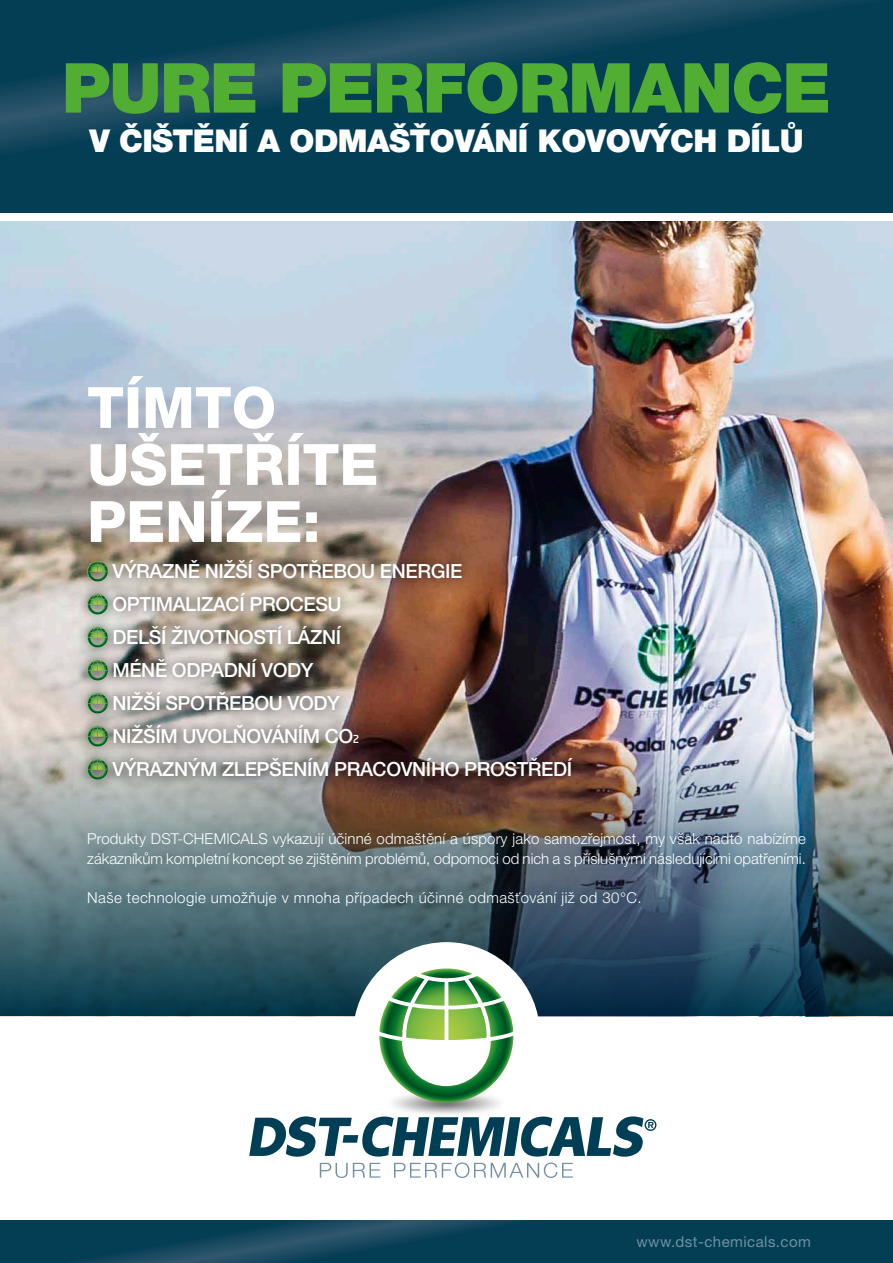
<style>
.page{position:relative;width:893px;height:1263px;background:#fff}
.page>*{position:absolute;margin:0;border:0;box-sizing:border-box;transform-origin:0 0}
.t1{font:900 69px "Helvetica Neue LT Pro";letter-spacing:-.02em;color:#52ae32}
.t2{font:800 57px/57px "Helvetica Neue LT Pro";color:#fff}
.t3{font:900 31.5px "Helvetica Neue LT Pro";letter-spacing:-.02em;color:#fff}
.t4{font:500 19.5px/33px "Helvetica Neue LT Pro";letter-spacing:-.02em;color:#fff}
.t5{font:300 15px/19.5px "Helvetica Neue LT Pro";letter-spacing:.01em;color:#fff}
.t6{font:300 15px "Helvetica Neue LT Pro";letter-spacing:.03em;color:#fff}
.t7{font:15px "Helvetica Neue LT Pro";letter-spacing:.03em;color:#718fa5}
.s1{font-family:"Neo Sans Std";font-weight:400}
</style>
<div class="page">
<svg style="left:0;top:1220px;width:893px;height:43px;background:#094158"></svg>
<img style="left:0;top:221px;width:893px;height:512px">
<svg style="left:0;top:0;width:893px;height:213px;background:#094158"></svg>
<img style="left:0;top:733px;width:893px;height:283px">
<div style="left:76px;top:548px;width:506px;height:242px;background:#000;opacity:.75"></div>
<svg style="left:87px;top:561px;width:21px;height:20px"></svg>
<svg style="left:87px;top:594px;width:21px;height:20px"></svg>
<svg style="left:87px;top:627px;width:21px;height:20px"></svg>
<svg style="left:87px;top:660px;width:21px;height:20px"></svg>
<svg style="left:87px;top:693px;width:21px;height:20px"></svg>
<svg style="left:87px;top:726px;width:21px;height:20px"></svg>
<svg style="left:87px;top:759px;width:21px;height:20px"></svg>
<div style="left:353px;top:942px;width:187px;height:187px;background:#fff;border-radius:50%"></div>
<svg style="left:249px;top:1116px;width:407px;height:62px"></svg>
<img style="left:356px;top:1103px;width:181px;height:22px">
<svg style="left:379px;top:968px;width:134px;height:135px"></svg>
<div style="left:73px;top:818px;width:747px;height:102px;background:#003e55;opacity:.75"></div>
<h1 class="t1" style="left:62px;top:46px;width:771px">PURE PERFORMANCE</h1>
<h3 class="t3" style="left:89px;top:121px;width:716px">V ČIŠTĚNÍ A ODMAŠŤOVÁNÍ KOVOVÝCH DÍLŮ</h3>
<h2 class="t2" style="left:87px;top:379px;width:293px">TÍMTO<br>UŠETŘÍTE<br>PENÍZE:</h2>
<h3 class="t4" style="left:112px;top:554px;width:461px">VÝRAZNĚ NIŽŠÍ SPOTŘEBOU ENERGIE<br>OPTIMALIZACÍ PROCESU<br>DELŠÍ ŽIVOTNOSTÍ LÁZNÍ<br>MÉNĚ ODPADNÍ VODY<br>NIŽŠÍ SPOTŘEBOU VODY<br>NIŽŠÍM UVOLŇOVÁNÍM CO<span class="s1">2<br></span>VÝRAZNÝM ZLEPŠENÍM PRACOVNÍHO PROSTŘEDÍ</h3>
<p class="t5" style="left:87px;top:829px;width:720px">Produkty DST-CHEMICALS vykazují účinné odmaštění a úspory jako samozřejmost, my však nadto nabízíme zákazníkům kompletní koncept se zjištěním problémů, odpomoci od nich a s příslušnými následujícími opatřeními.</p>
<p class="t6" style="left:87px;top:888px;width:556px">Naše technologie umožňuje v mnoha případech účinné odmašťování již od 30°C.</p>
<p class="t7" style="left:636px;top:1232px;width:176px">www.dst-chemicals.com</p>
</div>
